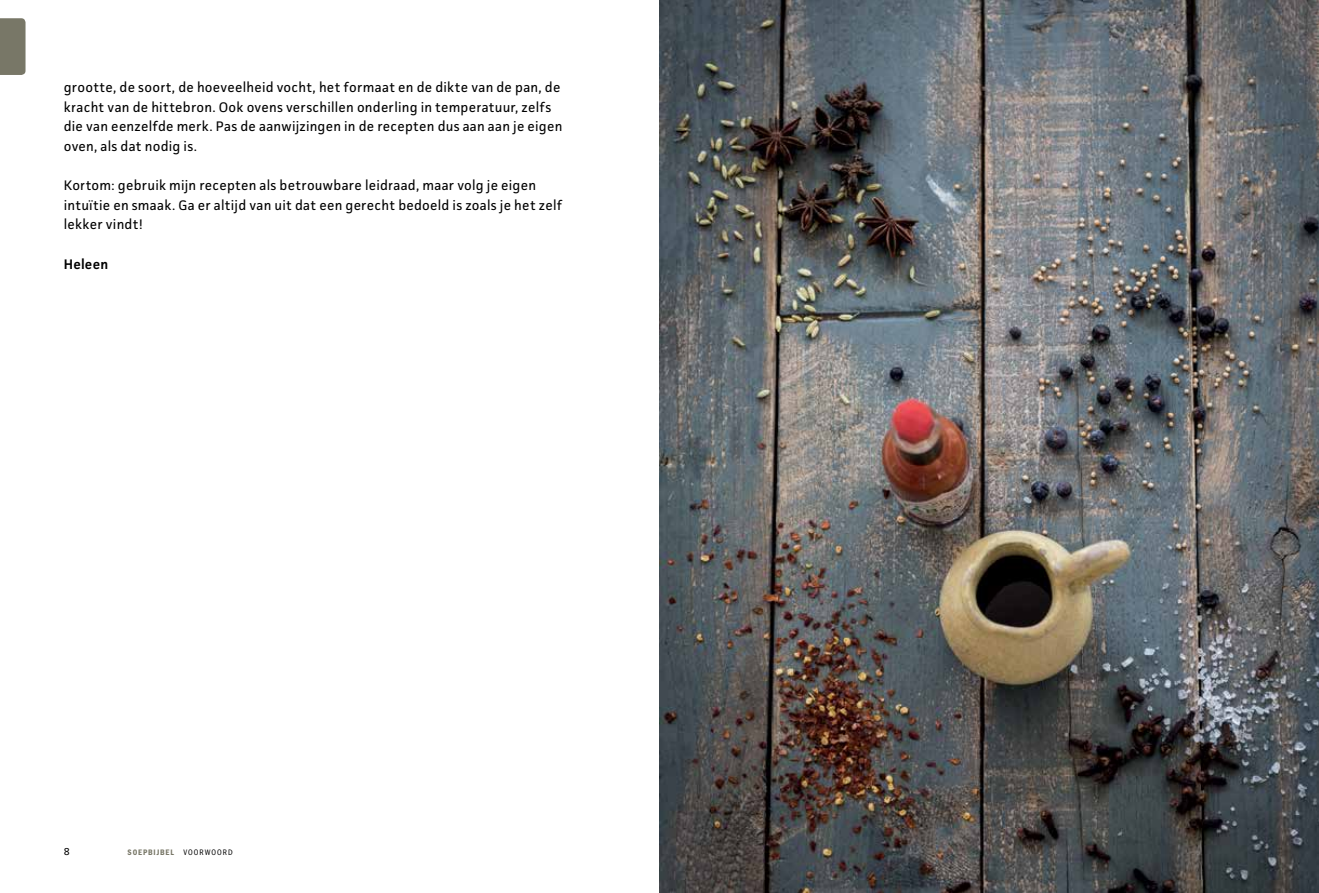
<style>
.page{position:relative;width:1319px;height:893px;background:#fff}
.page>*{position:absolute;margin:0;border:0;box-sizing:border-box;transform-origin:0 0}
.t1{font:13.8px/19.6px "Facit";letter-spacing:.015em;color:#000}
.t2{font:600 13.8px "Facit";letter-spacing:.015em;color:#000}
.t3{font:10.95px "Facit";color:#000}
.t4{font:8.25px "Franklin Gothic URW Con Dem";letter-spacing:.105em;color:#787767}
.t5{font:8.25px "Franklin Gothic URW Con Boo";color:#000}
.s1{font-family:"Franklin Gothic URW Con Boo";color:#000}
</style>
<div class="page">
<svg style="left:0;top:18px;width:26px;height:57px"></svg>
<img style="left:659px;top:0;width:659px;height:893px">
<p class="t1" style="left:64px;top:77px;width:500px">grootte, de soort, de hoeveelheid vocht, het formaat en de dikte van de pan, de kracht van de hittebron. Ook ovens verschillen onderling in temperatuur, zelfs die van eenzelfde merk. Pas de aanwijzingen in de recepten dus aan aan je eigen oven, als dat nodig is.</p>
<p class="t1" style="left:64px;top:175px;width:499px">Kortom: gebruik mijn recepten als betrouwbare leidraad, maar volg je eigen intuïtie en smaak. Ga er altijd van uit dat een gerecht bedoeld is zoals je het zelf lekker vindt!</p>
<p class="t2" style="left:64px;top:255px;width:46px">Heleen</p>
<p class="t3" style="left:64px;top:844px;width:8px">8</p>
<p class="t4" style="left:128px;top:847px;width:62px">SOEPBIJBEL <span class="s1">VOOR</span></p>
<p class="t5" style="left:205px;top:847px;width:13px">WOORD</p>
</div>
